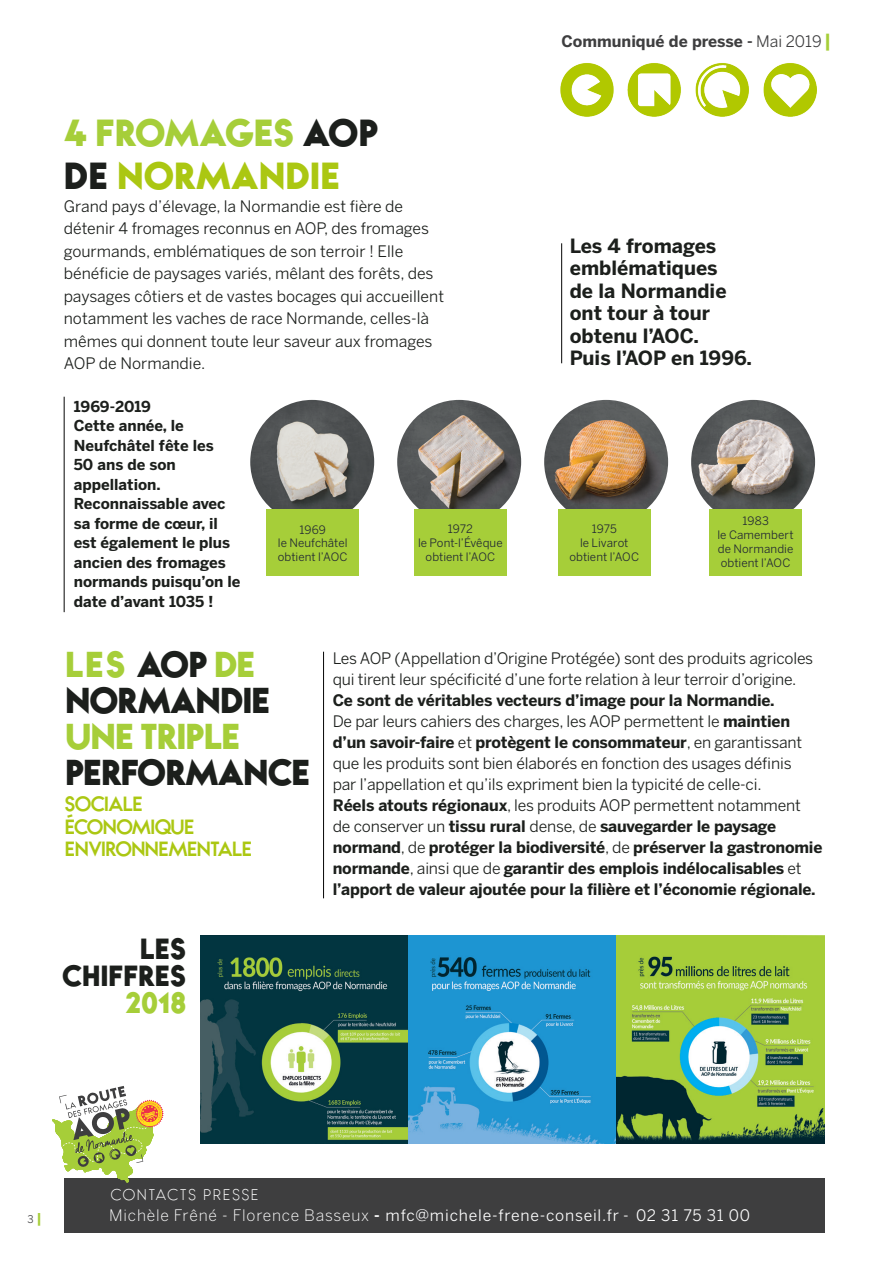
<style>
.page{position:relative;width:893px;height:1263px;background:#fff}
.page>*{position:absolute;margin:0;border:0;box-sizing:border-box;transform-origin:0 0}
.t1{font:900 33px "Bambino";color:#a6ce39}
.t2{font:900 33px "Bambino";color:#abc712}
.t3{font:900 31.5px/36px "Bambino";letter-spacing:-.03em;color:#1c1f1c}
.t4{font:900 25.5px "Bambino";color:#1c1f1c}
.t5{font:900 25.5px "Bambino";color:#a6ce39}
.t6{font:700 19.5px/22.5px "Benton Sans";color:#1c1f1c}
.t7{font:700 18px "Bambino";letter-spacing:-.03em;color:#abc712}
.t8{font:15.75px/21px "Benton Sans";letter-spacing:-.01em;color:#1c1f1c}
.t9{font:15.75px "Benton Sans";letter-spacing:.05em;color:#fff}
.t10{font:700 15.75px "Benton Sans";color:#3e3e3f}
.t11{font:700 15px/19.5px "Benton Sans";color:#1c1f1c}
.t12{font:300 13.5px "Bambino";letter-spacing:.15em;color:#fff}
.t13{font:11.55px/13.8px "Benton Sans";letter-spacing:.005em;color:#222834;text-align:center}
.t14{font:10.5px "Benton Sans";color:#3e3e3f}
.s1{color:#1c1f1c}
.s2{font-weight:400}
.s3{font-size:18px;color:#a6ce39}
.s4{color:#a6ce39}
.s5{font-weight:700}
.s6{font-weight:700;font-size:13.5px;color:#a6ce39}
.s7{font-weight:300}
</style>
<div class="page">
<div style="left:64px;top:1178px;width:760px;height:54px;background:#3e3e3f"></div>
<svg style="left:52px;top:1086px;width:112px;height:97px"></svg>
<hr style="left:323px;top:652px;width:1px;height:246px;background:#050505">
<img style="left:250px;top:400px;width:124px;height:124px;border-radius:62px">
<img style="left:397px;top:400px;width:124px;height:124px;border-radius:62px">
<img style="left:544px;top:400px;width:124px;height:124px;border-radius:62px">
<img style="left:691px;top:400px;width:124px;height:124px;border-radius:62px">
<div style="left:267px;top:510px;width:92px;height:66px;background:#a6ce39"></div>
<div style="left:414px;top:510px;width:93px;height:66px;background:#a6ce39"></div>
<div style="left:558px;top:510px;width:92px;height:66px;background:#a6ce39"></div>
<div style="left:709px;top:510px;width:93px;height:66px;background:#a6ce39"></div>
<hr style="left:561px;top:243px;width:1px;height:120px;background:#050505">
<hr style="left:64px;top:397px;width:1px;height:215px;background:#050505">
<img style="left:200px;top:935px;width:625px;height:208px">
<img style="left:560px;top:63px;width:257px;height:54px">
<p class="t1" style="left:64px;top:115px;width:316px">4 FROMAGES <span class="s1">AOP</span></p>
<p class="t2" style="left:64px;top:159px;width:278px"><span class="s1">DE</span> NORMANDIE</p>
<p class="t8" style="left:64px;top:195px;width:382px;line-height:22.5px">Grand pays d’élevage, la Normandie est fière de détenir 4 fromages reconnus en AOP, des fromages gourmands, emblématiques de son terroir ! Elle bénéficie de paysages variés, mêlant des forêts, des paysages côtiers et de vastes bocages qui accueillent notamment les vaches de race Normande, celles-là mêmes qui donnent toute leur saveur aux fromages AOP de Normandie.</p>
<p class="t11" style="left:74px;top:396px;width:79px">1969-2019</p>
<p class="t11" style="left:74px;top:416px;width:141px">Cette année, le<br>Neufchâtel fête les</p>
<p class="t11" style="left:74px;top:455px;width:168px">50 ans de son appellation.<br>Reconnaissable avec sa forme de cœur, il est également le plus ancien des fromages normands puisqu’on le date d’avant 1035 !</p>
<p class="t13" style="left:299px;top:522px;width:28px">1969</p>
<p class="t13" style="left:278px;top:536px;width:71px;text-align:left">le Neufchâtel obtient l’AOC</p>
<p class="t13" style="left:448px;top:522px;width:27px">1972</p>
<p class="t13" style="left:418px;top:536px;width:86px">le Pont-l’Évêque obtient l’AOC</p>
<p class="t10" style="left:562px;top:32px;width:271px">Communiqué de presse - <span class="s2">Mai 2019</span> <span class="s3">|</span></p>
<p class="t6" style="left:570px;top:234px;width:149px">Les 4 fromages emblématiques</p>
<p class="t6" style="left:570px;top:279px;width:158px">de la Normandie</p>
<p class="t6" style="left:570px;top:302px;width:142px">ont tour à tour</p>
<p class="t6" style="left:570px;top:324px;width:131px">obtenu l’AOC.</p>
<p class="t6" style="left:570px;top:347px;width:184px">Puis l’AOP en 1996.</p>
<p class="t13" style="left:592px;top:522px;width:27px">1975</p>
<p class="t13" style="left:569px;top:536px;width:71px">le Livarot obtient l’AOC</p>
<p class="t13" style="left:742px;top:514px;width:28px">1983</p>
<p class="t13" style="left:717px;top:528px;width:78px">le Camembert</p>
<p class="t13" style="left:718px;top:542px;width:77px">de Normandie</p>
<p class="t13" style="left:721px;top:555px;width:71px">obtient l’AOC</p>
<p class="t3" style="left:65px;top:648px;width:207px"><span class="s4">LES</span> AOP <span class="s4">DE<br></span>NORMANDIE</p>
<p class="t3" style="left:65px;top:720px;width:247px"><span class="s4">UNE TRIPLE<br></span>PERFORMANCE</p>
<p class="t7" style="left:65px;top:794px;width:80px">SOCIALE</p>
<p class="t7" style="left:65px;top:817px;width:131px">ÉCONOMIQUE</p>
<p class="t7" style="left:65px;top:839px;width:189px">ENVIRONNEMENTALE</p>
<p class="t4" style="left:140px;top:935px;width:48px">LES</p>
<p class="t4" style="left:62px;top:962px;width:125px">CHIFFRES</p>
<p class="t5" style="left:125px;top:989px;width:63px">2018</p>
<p class="t8" style="left:333px;top:648px;width:491px">Les AOP (Appellation d’Origine Protégée) sont des produits agricoles qui tirent leur spécificité d’une forte relation à leur terroir d’origine.<br><span class="s5">Ce sont de véritables vecteurs d’image pour la Normandie.<br></span>De par leurs cahiers des charges, les AOP permettent le <span class="s5">maintien d’un savoir-faire</span> et <span class="s5">protègent le consommateur</span>, en garantissant que les produits sont bien élaborés en fonction des usages définis<br>par l’appellation et qu’ils expriment bien la typicité de celle-ci.<br><span class="s5">Réels atouts régionaux</span>, les produits AOP permettent notamment de conserver un <span class="s5">tissu rural</span> dense, de <span class="s5">sauvegarder le paysage normand</span>, de <span class="s5">protéger la biodiversité</span>, de <span class="s5">préserver la gastronomie normande</span>, ainsi que de <span class="s5">garantir des emplois indélocalisables</span> et <span class="s5">l’apport de valeur ajoutée pour la filière et l’économie régionale.</span></p>
<p class="t14" style="left:28px;top:1213px;width:16px">3<span class="s6">|</span></p>
<p class="t12" style="left:111px;top:1187px;width:149px">CONTACTS PRESSE</p>
<p class="t9" style="left:109px;top:1206px;width:642px"><span class="s7">Michèle Frêné - Florence Basseux</span> <span class="s5">-</span> mfc@michele-frene-conseil.fr - 02 31 75 31 00</p>
</div>
